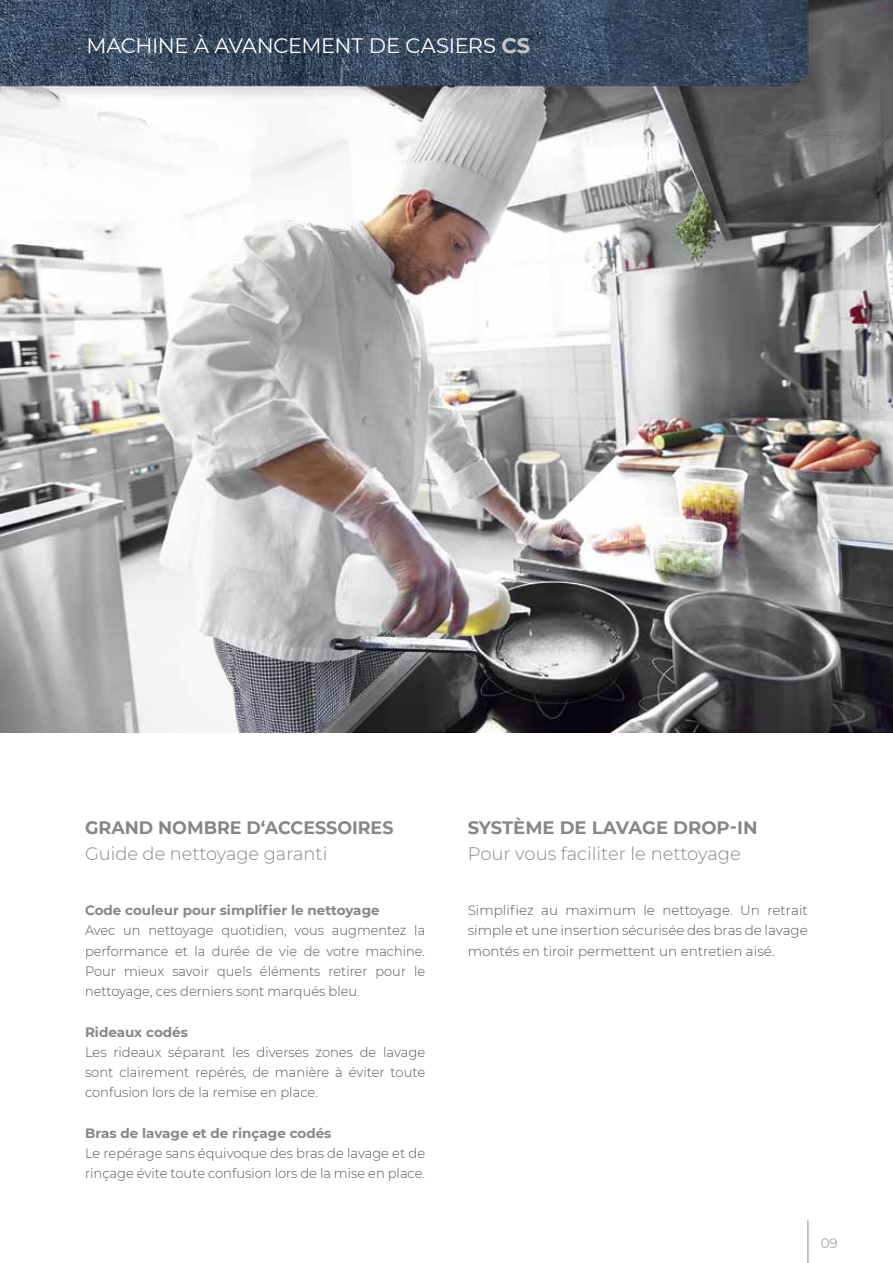
<style>
.page{position:relative;width:893px;height:1263px;background:#fff}
.page>*{position:absolute;margin:0;border:0;box-sizing:border-box;transform-origin:0 0}
.t1{font:21px "Montserrat";letter-spacing:-.02em;color:#fff}
.t2{font:300 18px "Montserrat";color:#878786}
.t3{font:700 18px "Montserrat";color:#878786}
.t4{font:300 13.5px/20.2px "Montserrat";color:#565656;text-align:justify}
.t5{font:300 13.5px/20.2px "Montserrat";color:#565656;text-align:justify;scale:.96 1}
.t6{font:700 13.5px "Montserrat";color:#878786}
.t7{font:300 13.5px "Montserrat";color:#878786}
.s1{font-weight:700;color:#c5c6c6}
</style>
<div class="page">
<hr style="left:807px;top:1220px;width:1px;height:43px;background:#878786">
<img style="left:0;top:123px;width:893px;height:610px">
<img style="left:0;top:0;width:893px;height:123px">
<h1 class="t1" style="left:86px;top:31px;width:445px">MACHINE À AVANCEMENT DE CASIERS <span class="s1">CS</span></h1>
<h2 class="t3" style="left:85px;top:815px;width:310px">GRAND NOMBRE D‘ACCESSOIRES</h2>
<h2 class="t2" style="left:85px;top:841px;width:244px">Guide de nettoyage garanti</h2>
<p class="t6" style="left:85px;top:901px;width:296px">Code couleur pour simplifier le nettoyage</p>
<p class="t5" style="left:85px;top:920px;width:356px">Avec un nettoyage quotidien, vous augmentez la performance et la durée de vie de votre machine.<br>Pour mieux savoir quels éléments retirer pour le nettoyage, ces derniers sont marqués bleu.</p>
<p class="t6" style="left:85px;top:1022px;width:104px">Rideaux codés</p>
<p class="t4" style="left:85px;top:1041px;width:342px">Les rideaux séparant les diverses zones de lavage sont clairement repérés, de manière à éviter toute confusion lors de la remise en place.</p>
<p class="t6" style="left:85px;top:1123px;width:248px">Bras de lavage et de rinçage codés</p>
<p class="t4" style="left:85px;top:1143px;width:342px">Le repérage sans équivoque des bras de lavage et de rinçage évite toute confusion lors de la mise en place.</p>
<h2 class="t3" style="left:468px;top:815px;width:291px">SYSTÈME DE LAVAGE DROP-IN</h2>
<h2 class="t2" style="left:468px;top:841px;width:275px">Pour vous faciliter le nettoyage</h2>
<p class="t4" style="left:468px;top:900px;width:342px">Simplifiez au maximum le nettoyage. Un retrait simple et une insertion sécurisée des bras de lavage montés en tiroir permettent un entretien aisé.</p>
<p class="t7" style="left:821px;top:1234px;width:19px">09</p>
</div>
